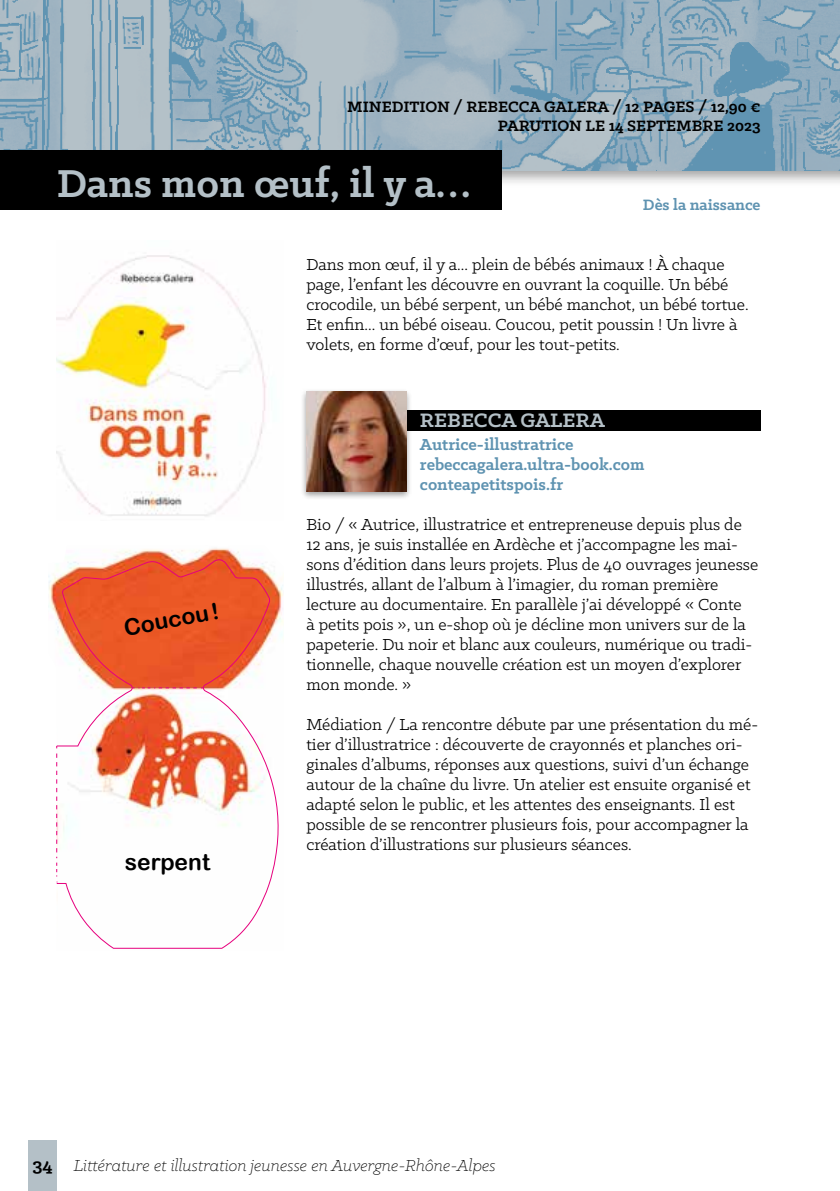
<style>
.page{position:relative;width:840px;height:1191px;background:#fff}
.page>*{position:absolute;margin:0;border:0;box-sizing:border-box;transform-origin:0 0}
.t1{font:700 44px "Klinic Slab";color:#b4c0c7}
.t2{font:22.8px "Arial Rounded MT Bold";color:#000}
.t3{font:700 22px "Klinic Slab";color:#b4c0c7}
.t4{font:18px/20px "Klinic Slab";color:#000}
.t5{font:700 18px/20px "Klinic Slab";color:#5f93b1}
.t6{font:italic 300 18px "Klinic Slab";color:#000}
.t7{font:700 17px/19px "Klinic Slab";color:#000;text-align:right}
.t8{font:700 17px "Klinic Slab";color:#5f93b1}
.s1{font-weight:700;font-style:normal;font-size:20px}
</style>
<div class="page">
<div style="left:0;top:0;width:839px;height:188px;background:#000;opacity:.4"></div>
<img style="left:0;top:0;width:839px;height:170px">
<div style="left:28px;top:1140px;width:29px;height:51px;background:#b4c0c7"></div>
<div style="left:0;top:150px;width:501px;height:60px;background:#000"></div>
<div style="left:354px;top:410px;width:406px;height:20px;background:#000"></div>
<div style="left:300px;top:388px;width:112px;height:112px;background:#000;opacity:.4"></div>
<img style="left:306px;top:391px;width:100px;height:100px">
<img style="left:57px;top:255px;width:209px;height:261px">
<svg style="left:48px;top:548px;width:235px;height:401px"></svg>
<p class="t7" style="left:347px;top:97px;width:414px">MINEDITION / REBECCA GALERA / 12 PAGES / 12,90 €<br>PARUTION LE 14 SEPTEMBRE 2023</p>
<h1 class="t1" style="left:57px;top:154px;width:415px">Dans mon œuf, il y a…</h1>
<p class="t8" style="left:642px;top:194px;width:119px">Dès la naissance</p>
<p class="t2" style="left:122px;top:614px;width:97px;rotate:-10deg">Coucou!</p>
<p class="t2" style="left:125px;top:848px;width:87px">serpent</p>
<p class="t4" style="left:306px;top:254px;width:443px">Dans mon œuf, il y a... plein de bébés animaux ! À chaque page, l’enfant les découvre en ouvrant la coquille. Un bébé crocodile, un bébé serpent, un bébé manchot, un bébé tortue.<br>Et enfin... un bébé oiseau. Coucou, petit poussin ! Un livre à volets, en forme d’œuf, pour les tout-petits.</p>
<p class="t3" style="left:420px;top:406px;width:186px">REBECCA GALERA</p>
<p class="t5" style="left:420px;top:434px;width:226px">Autrice-illustratrice rebeccagalera.ultra-book.com conteapetitspois.fr</p>
<p class="t4" style="left:306px;top:514px;width:453px">Bio / « Autrice, illustratrice et entrepreneuse depuis plus de 12 ans, je suis installée en Ardèche et j’accompagne les mai&shy;sons d’édition dans leurs projets. Plus de 40 ouvrages jeunesse illustrés, allant de l’album à l’imagier, du roman première lecture au documentaire. En parallèle j’ai développé « Conte<br>à petits pois », un e-shop où je décline mon univers sur de la papeterie. Du noir et blanc aux couleurs, numérique ou tradi&shy;tionnelle, chaque nouvelle création est un moyen d’explorer mon monde. »</p>
<p class="t4" style="left:306px;top:714px;width:453px">Médiation / La rencontre débute par une présentation du mé&shy;tier d’illustratrice : découverte de crayonnés et planches ori&shy;ginales d’albums, réponses aux questions, suivi d’un échange autour de la chaîne du livre. Un atelier est ensuite organisé et adapté selon le public, et les attentes des enseignants. Il est possible de se rencontrer plusieurs fois, pour accompagner la création d’illustrations sur plusieurs séances.</p>
<p class="t6" style="left:33px;top:1153px;width:464px"><span class="s1">34</span> Littérature et illustration jeunesse en Auvergne-Rhône-Alpes</p>
</div>
